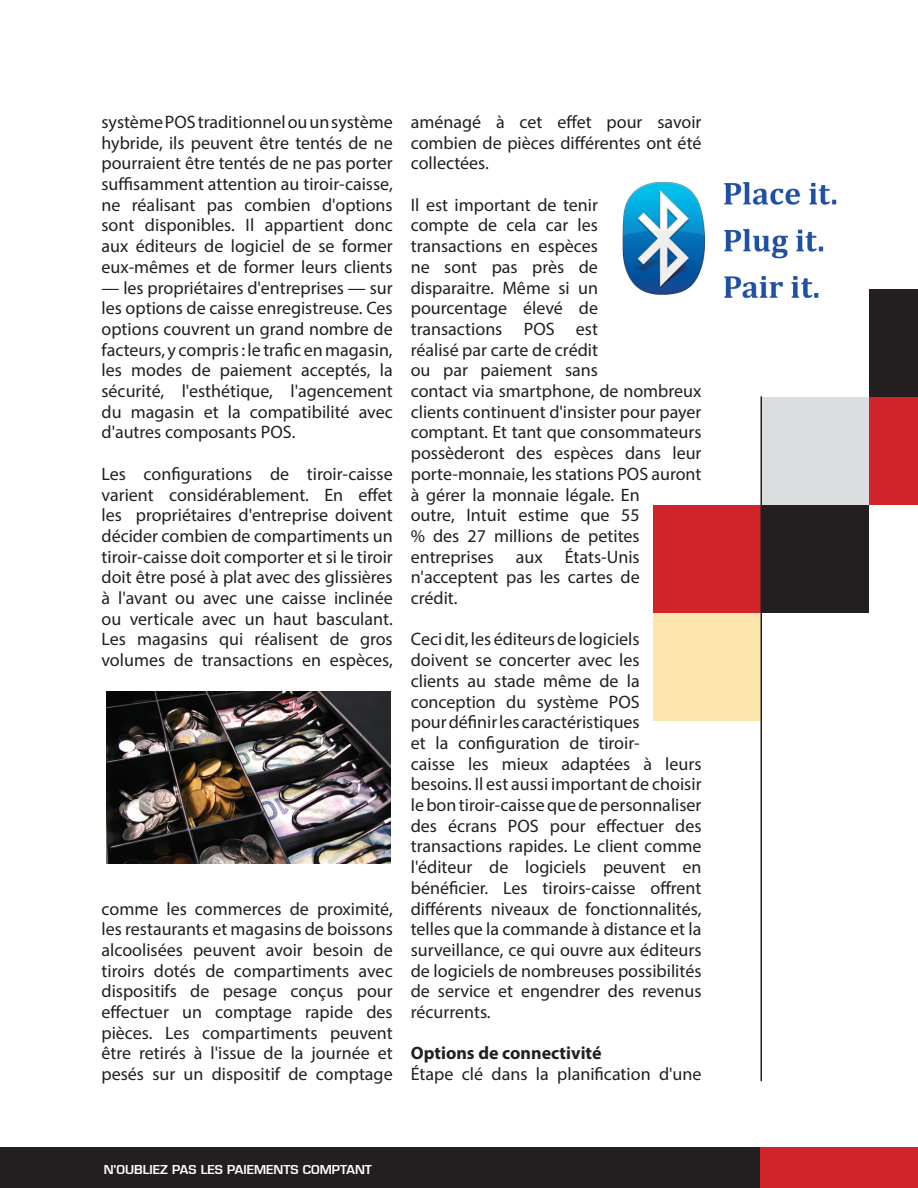
<style>
.page{position:relative;width:918px;height:1188px;background:#fff}
.page>*{position:absolute;margin:0;border:0;box-sizing:border-box;transform-origin:0 0}
.All_body_text{font:18px/20.7px "Myriad Pro";color:#231f20;text-align:justify}
.All_body_text-2{font:700 18px "Myriad Pro";color:#231f20}
.t1{font:600 12px "Eurostile";color:#fff}
</style>
<div class="page">
<div style="left:869px;top:289px;width:49px;height:108px;background:#231f20"></div>
<div style="left:0;top:1148px;width:761px;height:40px;background:#231f20"></div>
<div style="left:760px;top:1148px;width:158px;height:40px;background:#d1232a"></div>
<div style="left:761px;top:397px;width:108px;height:108px;background:#dcdddf"></div>
<div style="left:869px;top:397px;width:49px;height:108px;background:#d1232a"></div>
<div style="left:653px;top:505px;width:108px;height:108px;background:#d1232a"></div>
<div style="left:761px;top:505px;width:108px;height:108px;background:#231f20"></div>
<div style="left:653px;top:613px;width:108px;height:108px;background:#fde6ad"></div>
<hr style="left:760px;top:396px;width:2px;height:685px;background:#231f20">
<img style="left:106px;top:691px;width:284px;height:173px">
<img style="left:622px;top:181px;width:215px;height:117px">
<p class="All_body_text" style="left:102px;top:111px;width:293px">système POS traditionnel ou un système hybride, ils peuvent être tentés de ne pourraient être tentés de ne pas porter suffisamment attention au tiroir-caisse, ne réalisant pas combien d'options sont disponibles. Il appartient donc aux éditeurs de logiciel de se former eux-mêmes et de former leurs clients</p>
<p class="All_body_text" style="left:102px;top:277px;width:293px">— les propriétaires d'entreprises — sur les options de caisse enregistreuse. Ces options couvrent un grand nombre de facteurs, y compris : le trafic en magasin, les modes de paiement acceptés, la sécurité, l'esthétique, l'agencement du magasin et la compatibilité avec d'autres composants POS.</p>
<p class="All_body_text" style="left:102px;top:463px;width:293px">Les configurations de tiroir-caisse varient considérablement. En effet les propriétaires d'entreprise doivent décider combien de compartiments un tiroir-caisse doit comporter et si le tiroir doit être posé à plat avec des glissières à l'avant ou avec une caisse inclinée ou verticale avec un haut basculant.<br>Les magasins qui réalisent de gros volumes de transactions en espèces,</p>
<p class="All_body_text" style="left:102px;top:898px;width:293px">comme les commerces de proximité, les restaurants et magasins de boissons alcoolisées peuvent avoir besoin de tiroirs dotés de compartiments avec dispositifs de pesage conçus pour effectuer un comptage rapide des pièces. Les compartiments peuvent être retirés à l'issue de la journée et pesés sur un dispositif de comptage</p>
<p class="All_body_text" style="left:411px;top:111px;width:292px">aménagé à cet effet pour savoir combien de pièces différentes ont été collectées.</p>
<p class="All_body_text" style="left:411px;top:194px;width:292px;text-align:left">Il est important de tenir<br>compte de cela car les<br>transactions en espèces<br>ne sont pas près de<br>disparaitre. Même si un<br>pourcentage élevé de<br>transactions POS est<br>réalisé par carte de crédit<br>ou par paiement sans<br>contact via smartphone, de nombreux clients continuent d'insister pour payer comptant. Et tant que consommateurs possèderont des espèces dans leur porte-monnaie, les stations POS auront à gérer la monnaie légale. En<br>outre, Intuit estime que 55<br>% des 27 millions de petites entreprises aux États-Unis n'acceptent pas les cartes de<br>crédit.</p>
<p class="All_body_text" style="left:411px;top:629px;width:292px;text-align:left">Ceci dit, les éditeurs de logiciels doivent se concerter avec les<br>clients au stade même de la conception du système POS<br>pour définir les caractéristiques<br>et la configuration de tiroir-<br>caisse les mieux adaptées à leurs besoins. Il est aussi important de choisir le bon tiroir-caisse que de personnaliser des écrans POS pour effectuer des transactions rapides. Le client comme l'éditeur de logiciels peuvent en bénéficier. Les tiroirs-caisse offrent différents niveaux de fonctionnalités, telles que la commande à distance et la surveillance, ce qui ouvre aux éditeurs de logiciels de nombreuses possibilités de service et engendrer des revenus récurrents.</p>
<p class="All_body_text-2" style="left:411px;top:1042px;width:192px">Options de connectivité</p>
<p class="All_body_text" style="left:411px;top:1064px;width:292px">Étape clé dans la planification d'une</p>
<p class="t1" style="left:104px;top:1162px;width:270px">N'OUBLIEZ PAS LES PAIEMENTS COMPTANT</p>
</div>
